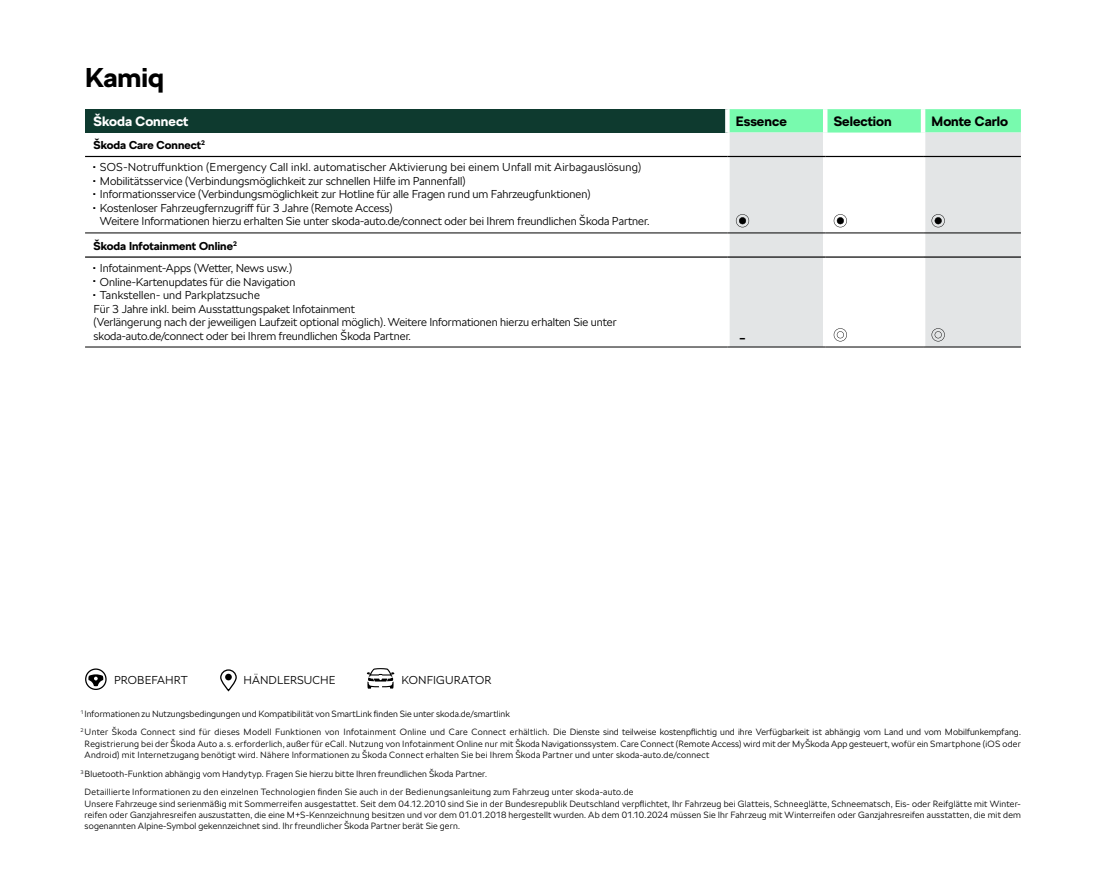
<style>
.page{position:relative;width:1106px;height:893px;background:#fff}
.page>*{position:absolute;margin:0;border:0;box-sizing:border-box;transform-origin:0 0}
.t1{font:700 27px "SKODA Next";color:#000}
.t2{font:700 13.5px "SKODA Next";color:#000}
.t3{font:700 13.5px "SKODA Next";color:#fff}
.t4{font:300 11.4px/13.5px "SKODA Next";color:#000}
.t5{font:300 11.4px "SKODA Next";letter-spacing:.02em;color:#000}
.t6{font:700 11.4px "SKODA Next";color:#000}
.t7{font:300 9px/11.2px "SKODA Next";letter-spacing:.02em;color:#000}
.t8{font:700 3.75px "SKODA Next";color:#000}
</style>
<div class="page">
<svg style="left:88px;top:674px;width:15px;height:12px"></svg>
<div style="left:85px;top:668px;width:22px;height:22px;border:1px solid #000;border-radius:50%"></div>
<svg style="left:367px;top:668px;width:27px;height:21px"></svg>
<svg style="left:225px;top:674px;width:7px;height:6px"></svg>
<div style="left:220px;top:669px;width:17px;height:22px;border:1px solid #000;border-radius:8px"></div>
<div style="left:85px;top:109px;width:642px;height:24px;background:#0e3a2f"></div>
<svg style="left:729px;top:109px;width:291px;height:24px;background:#7cf9b0"></svg>
<svg style="left:729px;top:133px;width:291px;height:214px;fill:#e3e5e6"></svg>
<svg style="left:725px;top:109px;width:4px;height:24px"></svg>
<hr style="left:823px;top:109px;width:4px;height:24px;background:#fff">
<div style="left:920px;top:109px;width:5px;height:24px;background:#fff"></div>
<hr style="left:823px;top:133px;width:4px;height:23px;background:#fff">
<hr style="left:823px;top:157px;width:4px;height:76px;background:#fff">
<hr style="left:823px;top:233px;width:4px;height:23px;background:#fff">
<hr style="left:823px;top:258px;width:4px;height:89px;background:#fff">
<div style="left:920px;top:133px;width:5px;height:23px;background:#fff"></div>
<div style="left:920px;top:157px;width:5px;height:76px;background:#fff"></div>
<div style="left:920px;top:233px;width:5px;height:23px;background:#fff"></div>
<div style="left:920px;top:258px;width:5px;height:89px;background:#fff"></div>
<hr style="left:85px;top:156px;width:642px;height:1px;background:#000">
<hr style="left:727px;top:156px;width:98px;height:1px;background:#000">
<hr style="left:825px;top:156px;width:98px;height:1px;background:#000">
<hr style="left:923px;top:156px;width:97px;height:1px;background:#000">
<hr style="left:85px;top:233px;width:642px;height:1px;background:#000">
<hr style="left:727px;top:233px;width:98px;height:1px;background:#000">
<hr style="left:825px;top:233px;width:98px;height:1px;background:#000">
<hr style="left:923px;top:233px;width:97px;height:1px;background:#000">
<hr style="left:85px;top:256px;width:642px;height:2px;background:#000">
<hr style="left:727px;top:256px;width:98px;height:2px;background:#000">
<hr style="left:825px;top:256px;width:98px;height:2px;background:#000">
<hr style="left:923px;top:256px;width:97px;height:2px;background:#000">
<hr style="left:85px;top:347px;width:642px;height:1px;background:#000">
<hr style="left:727px;top:347px;width:98px;height:1px;background:#000">
<hr style="left:825px;top:347px;width:98px;height:1px;background:#000">
<hr style="left:923px;top:347px;width:97px;height:1px;background:#000">
<svg style="left:736px;top:214px;width:13px;height:13px"></svg>
<svg style="left:833px;top:214px;width:14px;height:13px"></svg>
<svg style="left:931px;top:214px;width:13px;height:13px"></svg>
<svg style="left:833px;top:328px;width:14px;height:13px"></svg>
<svg style="left:931px;top:328px;width:13px;height:13px"></svg>
<h1 class="t1" style="left:85px;top:59px;width:80px">Kamiq</h1>
<h2 class="t3" style="left:94px;top:112px;width:96px">Škoda Connect</h2>
<p class="t6" style="left:94px;top:137px;width:113px">Škoda Care Connect<sup>2</sup></p>
<p class="t8" style="left:94px;top:164px;width:3px">◼</p>
<p class="t5" style="left:100px;top:160px;width:543px">SOS-Notruffunktion (Emergency Call inkl. automatischer Aktivierung bei einem Unfall mit Airbagauslösung)</p>
<p class="t8" style="left:94px;top:178px;width:3px">◼</p>
<p class="t4" style="left:100px;top:174px;width:367px">Mobilitätsservice (Verbindungsmöglichkeit zur schnellen Hilfe im Pannenfall)</p>
<p class="t8" style="left:94px;top:191px;width:3px">◼</p>
<p class="t4" style="left:100px;top:188px;width:492px">Informationsservice (Verbindungsmöglichkeit zur Hotline für alle Fragen rund um Fahrzeugfunktionen)</p>
<p class="t8" style="left:94px;top:205px;width:3px">◼</p>
<p class="t4" style="left:100px;top:201px;width:551px">Kostenloser Fahrzeugfernzugriff für 3 Jahre (Remote Access)<br>Weitere Informationen hierzu erhalten Sie unter skoda-auto.de/connect oder bei Ihrem freundlichen Škoda Partner.</p>
<p class="t6" style="left:94px;top:238px;width:145px">Škoda Infotainment Online<sup>2</sup></p>
<p class="t8" style="left:94px;top:265px;width:3px">◼</p>
<p class="t4" style="left:100px;top:261px;width:194px">Infotainment-Apps (Wetter, News usw.)</p>
<p class="t8" style="left:94px;top:279px;width:3px">◼</p>
<p class="t4" style="left:100px;top:275px;width:197px">Online-Kartenupdates für die Navigation</p>
<p class="t8" style="left:94px;top:292px;width:3px">◼</p>
<p class="t4" style="left:94px;top:288px;width:524px;text-indent:6px">Tankstellen- und Parkplatzsuche<br>Für 3 Jahre inkl. beim Ausstattungspaket Infotainment<br>(Verlängerung nach der jeweiligen Laufzeit optional möglich). Weitere Informationen hierzu erhalten Sie unter skoda-auto.de/connect oder bei Ihrem freundlichen Škoda Partner.</p>
<h2 class="t2" style="left:736px;top:112px;width:52px">Essence</h2>
<h2 class="t2" style="left:833px;top:112px;width:60px">Selection</h2>
<h2 class="t2" style="left:931px;top:112px;width:78px">Monte Carlo</h2>
<p class="t6" style="left:739px;top:330px;width:8px">–</p>
<p class="t4" style="left:114px;top:673px;width:75px">PROBEFAHRT</p>
<p class="t4" style="left:243px;top:674px;width:94px">HÄNDLERSUCHE</p>
<p class="t4" style="left:401px;top:674px;width:91px">KONFIGURATOR</p>
<p class="t7" style="left:80px;top:704px;width:942px;line-height:18.8px"><sup>1</sup> Informationen zu Nutzungsbedingungen und Kompatibilität von SmartLink finden Sie unter skoda.de/smartlink<br><sup>2</sup> Unter Škoda Connect sind für dieses Modell Funktionen von Infotainment Online und Care Connect erhältlich. Die Dienste sind teilweise kostenpflichtig und ihre Verfügbarkeit ist abhängig vom Land und vom Mobilfunkempfang.</p>
<p class="t7" style="left:85px;top:738px;width:937px">Registrierung bei der Škoda Auto a. s. erforderlich, außer für eCall. Nutzung von Infotainment Online nur mit Škoda Navigationssystem. Care Connect (Remote Access) wird mit der MyŠkoda App gesteuert, wofür ein Smartphone (iOS oder<br>Android) mit Internetzugang benötigt wird. Nähere Informationen zu Škoda Connect erhalten Sie bei Ihrem Škoda Partner und unter skoda-auto.de/connect</p>
<p class="t7" style="left:85px;top:764px;width:550px;line-height:18.8px;text-indent:-4px"><sup>3</sup> Bluetooth-Funktion abhängig vom Handytyp. Fragen Sie hierzu bitte Ihren freundlichen Škoda Partner.<br>Detaillierte Informationen zu den einzelnen Technologien finden Sie auch in der Bedienungsanleitung zum Fahrzeug unter skoda-auto.de</p>
<p class="t7" style="left:85px;top:798px;width:937px;text-align:justify">Unsere Fahrzeuge sind serienmäßig mit Sommerreifen ausgestattet. Seit dem 04.12.2010 sind Sie in der Bundesrepublik Deutschland verpflichtet, Ihr Fahrzeug bei Glatteis, Schneeglätte, Schneematsch, Eis- oder Reifglätte mit Winter&shy;reifen oder Ganzjahresreifen auszustatten, die eine M+S-Kennzeichnung besitzen und vor dem 01.01.2018 hergestellt wurden. Ab dem 01.10.2024 müssen Sie Ihr Fahrzeug mit Winterreifen oder Ganzjahresreifen ausstatten, die mit dem sogenannten Alpine-Symbol gekennzeichnet sind. Ihr freundlicher Škoda Partner berät Sie gern.</p>
</div>
